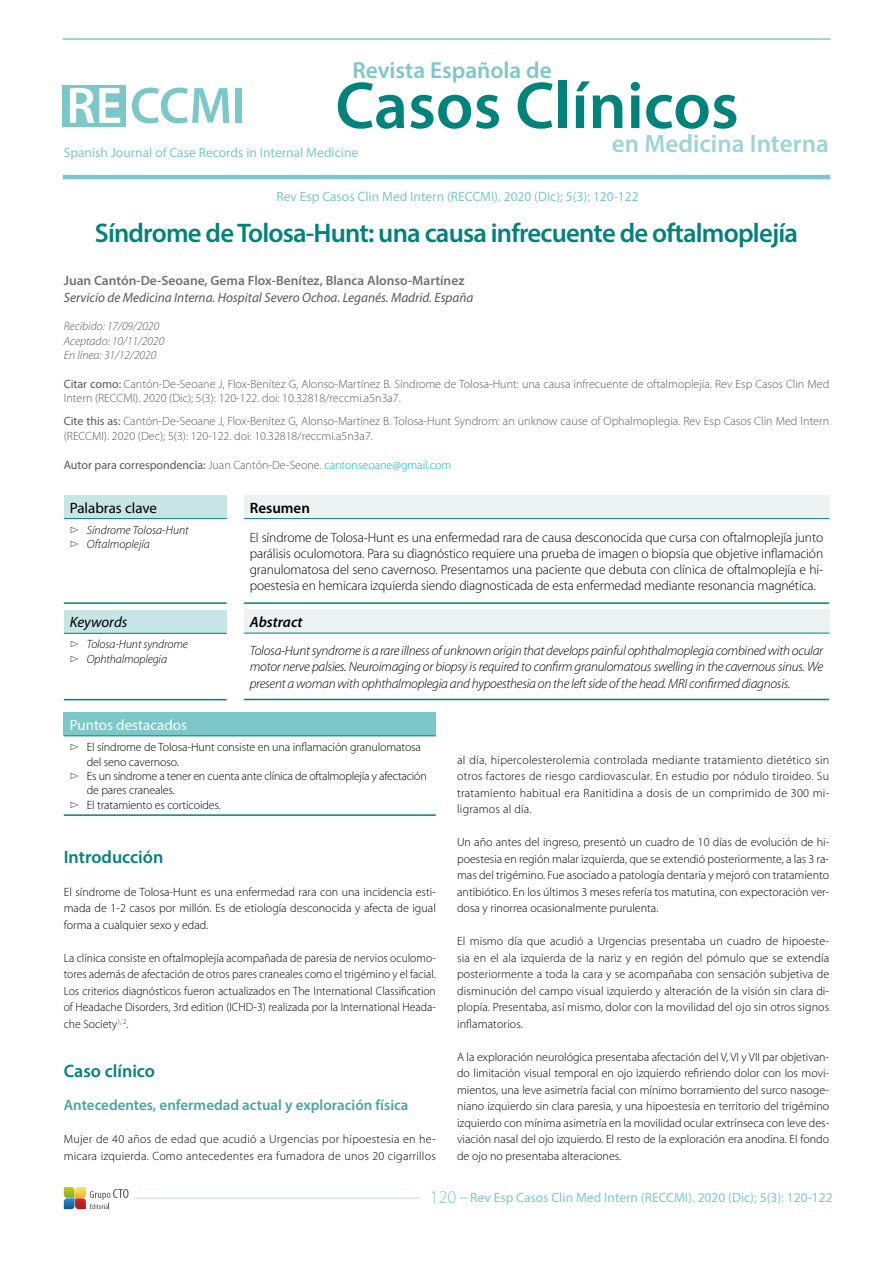
<style>
.page{position:relative;width:893px;height:1263px;background:#fff}
.page>*{position:absolute;margin:0;border:0;box-sizing:border-box;transform-origin:0 0}
.t1{font:600 66.75px "Myriad Pro";color:#00837b}
.t2{font:600 27px "Myriad Pro";letter-spacing:-.03em;color:#00837b}
.t3{font:600 25.2px "Myriad Pro";color:#9dd4d4}
.t4{font:600 23.25px "Myriad Pro";color:#7cc8c9}
.t5{font:600 18px "Myriad Pro";color:#00837b}
.t6{font:600 15px "Myriad Pro";color:#4aa49e}
.t7{font:15px "Myriad Pro";color:#fff}
.t8{font:15px "Myriad Pro";color:#000}
.t9{font:italic 15px "Myriad Pro";color:#000}
.t10{font:italic 600 15px "Myriad Pro";color:#000}
.t11{font:600 15px "Myriad Pro";color:#000}
.t12{font:300 13.5px/16.2px "Myriad Pro";letter-spacing:-.01em;color:#000;text-align:justify}
.t13{font:italic 300 13.5px/16.2px "Myriad Pro";letter-spacing:-.02em;color:#000;text-align:justify}
.t14{font:13.5px "Myriad Pro";color:#7cc8c9}
.t15{font:italic 13.5px "Myriad Pro";color:#58585a}
.t16{font:600 13.5px "Myriad Pro";color:#707172}
.t17{font:300 12px/16.5px "Myriad Pro";color:#000;text-align:justify}
.t18{font:300 12px/14.4px "Myriad Pro";color:#58585a}
.t19{font:300 12px/16.5px "Myriad Pro";letter-spacing:.02em;color:#000}
.t20{font:italic 300 12px/14.4px "Myriad Pro";letter-spacing:-.01em;color:#000}
.t21{font:12px "Myriad Pro";color:#58585a}
.t22{font:300 12px "Myriad Pro";letter-spacing:-.02em;color:#000}
.t23{font:italic 300 12px/14.4px "Myriad Pro";color:#58585a}
.s1{font-weight:400}
.s2{font-weight:300}
.s3{font-weight:300;color:#00b0e6}
.s4{font-weight:300;font-size:18px}
</style>
<div class="page">
<div style="left:63px;top:85px;width:63px;height:41px;background:#7cc8c9"></div>
<svg style="left:70px;top:88px;width:50px;height:35px"></svg>
<svg style="left:132px;top:88px;width:97px;height:35px"></svg>
<div style="left:236px;top:88px;width:6px;height:35px;background:#7cc8c9"></div>
<hr style="left:63px;top:38px;width:767px;height:2px;background:#7cc8c9">
<hr style="left:63px;top:175px;width:767px;height:4px;background:#7cc8c9">
<hr style="left:134px;top:1198px;width:285px;height:1px;background:#b9dfdf">
<svg style="left:64px;top:1187px;width:65px;height:22px"></svg>
<div style="left:64px;top:495px;width:163px;height:24px;background:#c6e5e4"></div>
<hr style="left:64px;top:602px;width:163px;height:2px;background:#00837b">
<hr style="left:64px;top:518px;width:163px;height:1px;background:#00837b">
<div style="left:64px;top:610px;width:163px;height:23px;background:#c6e5e4"></div>
<hr style="left:64px;top:699px;width:163px;height:1px;background:#00837b">
<hr style="left:64px;top:633px;width:163px;height:1px;background:#00837b">
<div style="left:244px;top:495px;width:585px;height:24px;background:#ebf2f1"></div>
<hr style="left:244px;top:602px;width:585px;height:2px;background:#00837b">
<hr style="left:244px;top:518px;width:585px;height:1px;background:#00837b">
<div style="left:244px;top:610px;width:585px;height:23px;background:#ebf2f1"></div>
<hr style="left:244px;top:699px;width:585px;height:1px;background:#00837b">
<hr style="left:244px;top:633px;width:585px;height:1px;background:#00837b">
<div style="left:64px;top:713px;width:372px;height:23px;background:#7cc8c9"></div>
<hr style="left:64px;top:735px;width:372px;height:1px;background:#00837b">
<hr style="left:64px;top:814px;width:372px;height:2px;background:#00837b">
<h3 class="t4" style="left:352px;top:56px;width:201px">Revista Española de</h3>
<h1 class="t1" style="left:335px;top:63px;width:405px">Casos Clínicos</h1>
<h3 class="t3" style="left:612px;top:127px;width:218px">en Medicina Interna</h3>
<p class="t14" style="left:64px;top:145px;width:296px">Spanish Journal of Case Records in Internal Medicine</p>
<p class="t14" style="left:276px;top:188px;width:364px">Rev Esp Casos Clin Med Intern (RECCMI). 2020 (Dic); 5(3): 120-122</p>
<h2 class="t2" style="left:95px;top:216px;width:705px">Síndrome de Tolosa-Hunt: una causa infrecuente de oftalmoplejía</h2>
<p class="t16" style="left:64px;top:272px;width:402px">Juan Cantón-De-Seoane, Gema Flox-Benítez, Blanca Alonso-Martínez</p>
<p class="t15" style="left:64px;top:289px;width:411px">Servicio de Medicina Interna. Hospital Severo Ochoa. Leganés. Madrid. España</p>
<p class="t23" style="left:64px;top:320px;width:102px">Recibido: 17/09/2020<br>Aceptado: 10/11/2020<br>En línea: 31/12/2020</p>
<p class="t18" style="left:64px;top:377px;width:767px"><span class="s1">Citar como:</span> Cantón-De-Seoane J, Flox-Benítez G, Alonso-Martínez B. Síndrome de Tolosa-Hunt: una causa infrecuente de oftalmoplejía. Rev Esp Casos Clin Med<br>Intern (RECCMI). 2020 (Dic); 5(3): 120-122. doi: 10.32818/reccmi.a5n3a7.</p>
<p class="t18" style="left:64px;top:414px;width:767px"><span class="s1">Cite this as:</span> Cantón-De-Seoane J, Flox-Benítez G, Alonso-Martínez B. Tolosa-Hunt Syndrom: an unknow cause of Ophalmoplegia. Rev Esp Casos Clin Med Intern (RECCMI). 2020 (Dec); 5(3): 120-122. doi: 10.32818/reccmi.a5n3a7.</p>
<p class="t21" style="left:64px;top:457px;width:389px">Autor para correspondencia: <span class="s2">Juan Cantón-De-Seone.</span> <span class="s3">cantonseoane@gmail.com</span></p>
<p class="t8" style="left:70px;top:498px;width:89px">Palabras clave</p>
<p class="t20" style="left:70px;top:523px;width:121px">▻ Síndrome Tolosa-Hunt ▻ Oftalmoplejía</p>
<p class="t9" style="left:70px;top:613px;width:59px">Keywords</p>
<p class="t20" style="left:70px;top:637px;width:120px">▻ Tolosa-Hunt syndrome ▻ Ophthalmoplegia</p>
<p class="t11" style="left:250px;top:498px;width:62px">Resumen</p>
<p class="t12" style="left:250px;top:529px;width:575px">El síndrome de Tolosa-Hunt es una enfermedad rara de causa desconocida que cursa con oftalmoplejía junto parálisis oculomotora. Para su diagnóstico requiere una prueba de imagen o biopsia que objetive inflamación granulomatosa del seno cavernoso. Presentamos una paciente que debuta con clínica de oftalmoplejía e hi&shy;poestesia en hemicara izquierda siendo diagnosticada de esta enfermedad mediante resonancia magnética.</p>
<p class="t10" style="left:250px;top:612px;width:54px">Abstract</p>
<p class="t13" style="left:250px;top:643px;width:575px">Tolosa-Hunt syndrome is a rare illness of unknown origin that develops painful ophthalmoplegia combined with ocular motor nerve palsies. Neuroimaging or biopsy is required to confirm granulomatous swelling in the cavernous sinus. We present a woman with ophthalmoplegia and hypoesthesia on the left side of the head. MRI confirmed diagnosis.</p>
<p class="t7" style="left:70px;top:715px;width:119px">Puntos destacados</p>
<p class="t17" style="left:70px;top:739px;width:353px">▻ El síndrome de Tolosa-Hunt consiste en una inflamación granulomatosa</p>
<p class="t17" style="left:87px;top:753px;width:94px">del seno cavernoso.</p>
<p class="t22" style="left:70px;top:769px;width:359px">▻ Es un síndrome a tener en cuenta ante clínica de oftalmoplejía y afectación</p>
<p class="t17" style="left:87px;top:782px;width:90px">de pares craneales.</p>
<p class="t17" style="left:70px;top:797px;width:153px">▻ El tratamiento es corticoides.</p>
<h3 class="t5" style="left:64px;top:845px;width:101px">Introducción</h3>
<p class="t17" style="left:64px;top:883px;width:374px">El síndrome de Tolosa-Hunt es una enfermedad rara con una incidencia esti&shy;mada de 1-2 casos por millón. Es de etiología desconocida y afecta de igual forma a cualquier sexo y edad.</p>
<p class="t17" style="left:64px;top:949px;width:374px">La clínica consiste en oftalmoplejía acompañada de paresia de nervios oculomo&shy;tores además de afectación de otros pares craneales como el trigémino y el facial.<br>Los criterios diagnósticos fueron actualizados en The International Classification of Headache Disorders, 3rd edition (ICHD-3) realizada por la International Heada&shy;che Society<sup>1,</sup> <sup>2</sup>.</p>
<h3 class="t5" style="left:64px;top:1060px;width:93px">Caso clínico</h3>
<p class="t6" style="left:64px;top:1095px;width:346px">Antecedentes, enfermedad actual y exploración física</p>
<p class="t19" style="left:64px;top:1131px;width:374px">Mujer de 40 años de edad que acudió a Urgencias por hipoestesia en he&shy;micara izquierda. Como antecedentes era fumadora de unos 20 cigarrillos</p>
<p class="t17" style="left:457px;top:751px;width:374px">al día, hipercolesterolemia controlada mediante tratamiento dietético sin otros factores de riesgo cardiovascular. En estudio por nódulo tiroideo. Su tratamiento habitual era Ranitidina a dosis de un comprimido de 300 mi&shy;ligramos al día.</p>
<p class="t17" style="left:457px;top:834px;width:374px">Un año antes del ingreso, presentó un cuadro de 10 días de evolución de hi&shy;poestesia en región malar izquierda, que se extendió posteriormente, a las 3 ra&shy;mas del trigémino. Fue asociado a patología dentaria y mejoró con tratamiento antibiótico. En los últimos 3 meses refería tos matutina, con expectoración ver&shy;dosa y rinorrea ocasionalmente purulenta.</p>
<p class="t17" style="left:457px;top:933px;width:374px">El mismo día que acudió a Urgencias presentaba un cuadro de hipoeste&shy;sia en el ala izquierda de la nariz y en región del pómulo que se extendía posteriormente a toda la cara y se acompañaba con sensación subjetiva de disminución del campo visual izquierdo y alteración de la visión sin clara di&shy;plopía. Presentaba, así mismo, dolor con la movilidad del ojo sin otros signos inflamatorios.</p>
<p class="t17" style="left:457px;top:1048px;width:374px">A la exploración neurológica presentaba afectación del V, VI y VII par objetivan&shy;do limitación visual temporal en ojo izquierdo refiriendo dolor con los movi&shy;mientos, una leve asimetría facial con mínimo borramiento del surco nasoge&shy;niano izquierdo sin clara paresia, y una hipoestesia en territorio del trigémino izquierdo con mínima asimetría en la movilidad ocular extrínseca con leve des&shy;viación nasal del ojo izquierdo. El resto de la exploración era anodina. El fondo de ojo no presentaba alteraciones.</p>
<p class="t14" style="left:430px;top:1189px;width:404px"><span class="s4">120</span> Rev Esp Casos Clin Med Intern (RECCMI). 2020 (Dic); 5(3): 120-122</p>
</div>
